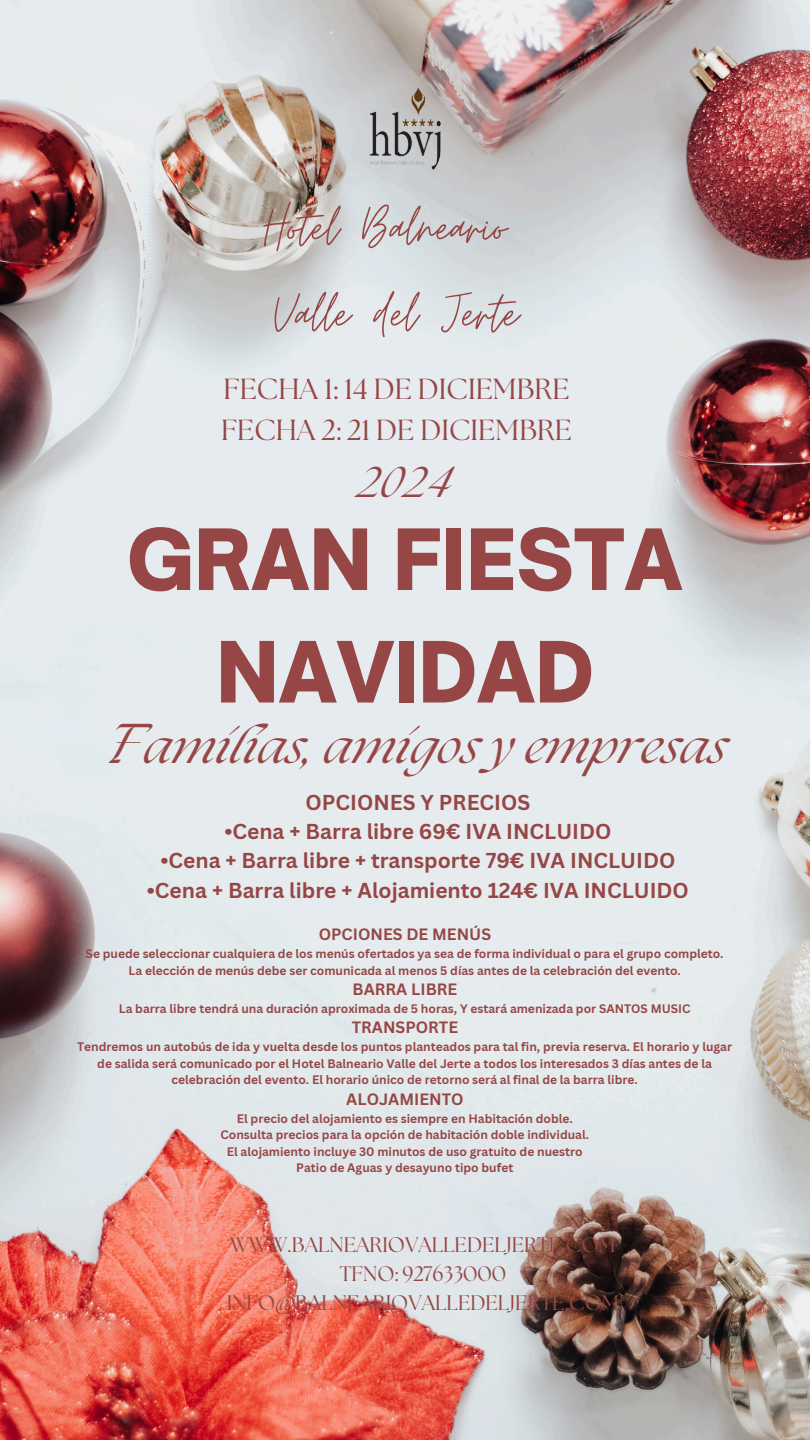
<style>
.page{position:relative;width:810px;height:1440px;background:#fff}
.page>*{position:absolute;margin:0;border:0;box-sizing:border-box;transform-origin:0 0}
.t1{font:900 80.8px/112.5px "Open Sauce One";color:#964645;text-align:center}
.t2{font:62px/86.2px "Moon Time";color:#964645}
.t3{font:italic 49px "The Seasons";color:#964645}
.t4{font:italic 42px "The Seasons";color:#964645}
.t5{font:29px/40.5px "The Seasons";color:#964645}
.t6{font:700 21px "Canva Sans";color:#964645}
.t7{font:21px/29.2px "The Seasons";color:#964645;text-align:center}
.t8{font:700 16px "Canva Sans";color:#964645}
.t9{font:700 12px/16.5px "Canva Sans";color:#964645;text-align:center}
</style>
<div class="page">
<img style="left:0;top:0;width:810px;height:1440px">
<img style="left:369px;top:86px;width:72px;height:83px">
<h2 class="t2" style="left:263px;top:185px;width:257px">Hotel Balneario<br>Valle del Jerte</h2>
<h4 class="t5" style="left:221px;top:371px;width:352px">FECHA 1: 14 DE DICIEMBRE<br>FECHA 2: 21 DE DICIEMBRE</h4>
<h1 class="t4" style="left:357px;top:463px;width:97px">2024</h1>
<p class="t1" style="left:127px;top:503px;width:557px">GRAN FIESTA<br>NAVIDAD</p>
<h3 class="t3" style="left:107px;top:724px;width:622px">Familias, amigos y empresas</h3>
<p class="t6" style="left:306px;top:788px;width:226px">OPCIONES Y PRECIOS</p>
<p class="t6" style="left:224px;top:817px;width:389px">•Cena + Barra libre 69€ IVA INCLUIDO</p>
<p class="t6" style="left:160px;top:846px;width:516px">•Cena + Barra libre + transporte 79€ IVA INCLUIDO</p>
<p class="t6" style="left:147px;top:875px;width:544px">•Cena + Barra libre + Alojamiento 124€ IVA INCLUIDO</p>
<p class="t8" style="left:319px;top:923px;width:174px">OPCIONES DE MENÚS</p>
<p class="t9" style="left:86px;top:946px;width:639px">Se puede seleccionar cualquiera de los menús ofertados ya sea de forma individual o para el grupo completo.</p>
<p class="t9" style="left:128px;top:962px;width:554px">La elección de menús debe ser comunicada al menos 5 días antes de la celebración del evento.</p>
<p class="t8" style="left:353px;top:978px;width:106px">BARRA LIBRE</p>
<p class="t9" style="left:119px;top:1000px;width:573px">La barra libre tendrá una duración aproximada de 5 horas, Y estará amenizada por SANTOS MUSIC</p>
<p class="t8" style="left:352px;top:1016px;width:108px">TRANSPORTE</p>
<p class="t9" style="left:77px;top:1039px;width:657px">Tendremos un autobús de ida y vuelta desde los puntos planteados para tal fin, previa reserva. El horario y lugar de salida será comunicado por el Hotel Balneario Valle del Jerte a todos los interesados 3 días antes de la celebración del evento. El horario único de retorno será al final de la barra libre.</p>
<p class="t8" style="left:346px;top:1088px;width:119px">ALOJAMIENTO</p>
<p class="t9" style="left:237px;top:1110px;width:338px">El precio del alojamiento es siempre en Habitación doble.</p>
<p class="t9" style="left:221px;top:1126px;width:370px">Consulta precios para la opción de habitación doble individual.</p>
<p class="t9" style="left:227px;top:1143px;width:358px">El alojamiento incluye 30 minutos de uso gratuito de nuestro</p>
<p class="t9" style="left:296px;top:1159px;width:219px">Patio de Aguas y desayuno tipo bufet</p>
<h5 class="t7" style="left:227px;top:1231px;width:394px">WWW.BALNEARIOVALLEDELJERTE.COM<br>TFNO: 927633000<br>INFO@BALNEARIOVALLEDELJERTE.COM</h5>
</div>
